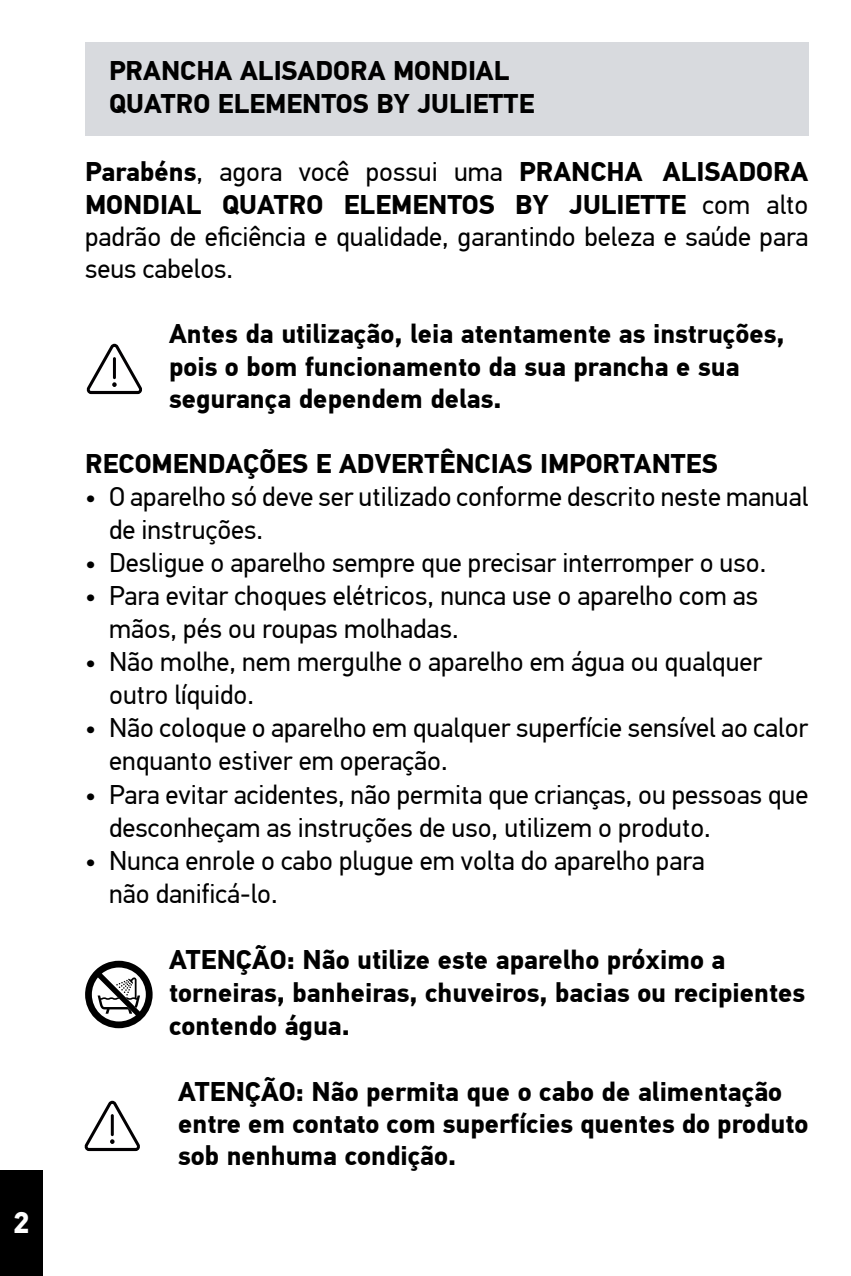
<style>
.page{position:relative;width:851px;height:1276px;background:#fff}
.page>*{position:absolute;margin:0;border:0;box-sizing:border-box;transform-origin:0 0}
.t1{font:700 30px "PF Din Text Pro";color:#fff}
.t2{font:27px/33px "PF Din Text Pro";color:#000}
.t3{font:700 27px/32.4px "PF Din Text Pro";color:#000}
.s1{font-weight:700}
</style>
<div class="page">
<div style="left:0;top:1170px;width:43px;height:106px;background:#000"></div>
<div style="left:85px;top:43px;width:723px;height:93px;background:#d8dade"></div>
<svg style="left:86px;top:344px;width:56px;height:50px"></svg>
<svg style="left:84px;top:1100px;width:56px;height:51px"></svg>
<svg style="left:85px;top:960px;width:67px;height:68px"></svg>
<p class="t1" style="left:13px;top:1204px;width:18px">2</p>
<p class="t3" style="left:109px;top:55px;width:427px">PRANCHA ALISADORA MONDIAL<br>QUATRO ELEMENTOS BY JULIETTE</p>
<p class="t2" style="left:85px;top:156px;width:724px;text-align:justify"><span class="s1">Parabéns</span>, agora você possui uma <span class="s1">PRANCHA ALISADORA MONDIAL QUATRO ELEMENTOS BY JULIETTE</span> com alto padrão de eficiência e qualidade, garantindo beleza e saúde para seus cabelos.</p>
<p class="t3" style="left:169px;top:318px;width:616px">Antes da utilização, leia atentamente as instruções, pois o bom funcionamento da sua prancha e sua segurança dependem delas.</p>
<p class="t3" style="left:85px;top:448px;width:634px">RECOMENDAÇÕES E ADVERTÊNCIAS IMPORTANTES</p>
<p class="t2" style="left:109px;top:481px;width:700px;text-indent:-24px">• O aparelho só deve ser utilizado conforme descrito neste manual de instruções.</p>
<p class="t2" style="left:85px;top:547px;width:682px">• Desligue o aparelho sempre que precisar interromper o uso.</p>
<p class="t2" style="left:109px;top:580px;width:650px;text-indent:-24px">• Para evitar choques elétricos, nunca use o aparelho com as mãos, pés ou roupas molhadas.</p>
<p class="t2" style="left:109px;top:646px;width:654px;text-indent:-24px">• Não molhe, nem mergulhe o aparelho em água ou qualquer outro líquido.</p>
<p class="t2" style="left:109px;top:712px;width:700px;text-indent:-24px">• Não coloque o aparelho em qualquer superfície sensível ao calor enquanto estiver em operação.</p>
<p class="t2" style="left:109px;top:778px;width:700px;text-indent:-24px">• Para evitar acidentes, não permita que crianças, ou pessoas que desconheçam as instruções de uso, utilizem o produto.</p>
<p class="t2" style="left:109px;top:844px;width:597px;text-indent:-24px">• Nunca enrole o cabo plugue em volta do aparelho para não danificá-lo.</p>
<p class="t3" style="left:169px;top:943px;width:637px">ATENÇÃO: Não utilize este aparelho próximo a torneiras, banheiras, chuveiros, bacias ou recipientes contendo água.</p>
<p class="t3" style="left:178px;top:1075px;width:631px">ATENÇÃO: Não permita que o cabo de alimentação entre em contato com superfícies quentes do produto sob nenhuma condição.</p>
</div>
